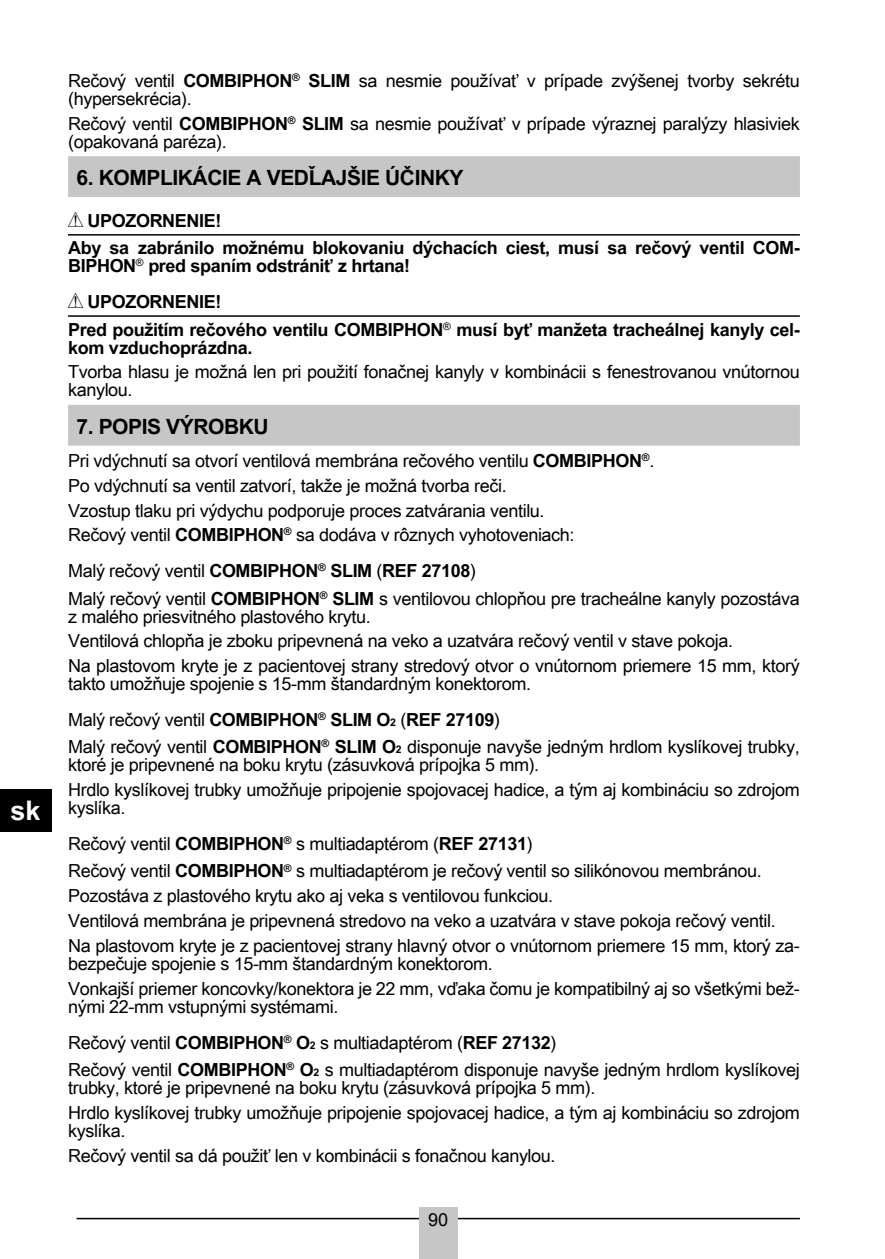
<style>
.page{position:relative;width:885px;height:1259px;background:#fff}
.page>*{position:absolute;margin:0;border:0;box-sizing:border-box;transform-origin:0 0}
.t1{font:700 27px "Arial Unicode MS";color:#fff}
.t2{font:700 21px "Arial Unicode MS";letter-spacing:-.02em;color:#000}
.t3{font:18px/24.9px "Arial Unicode MS";letter-spacing:-.02em;color:#000}
.t4{font:700 18px/27.3px "Arial Unicode MS";letter-spacing:-.02em;color:#000}
.s1{font-weight:700}
.s2{font-family:"Fahl Piktogramme";font-weight:400}
.s3{font-weight:700;font-size:10.5px}
</style>
<div class="page">
<hr style="left:77px;top:1217px;width:722px;height:2px;background:#000">
<div style="left:419px;top:1207px;width:38px;height:52px;background:#c6c6c6"></div>
<div style="left:0;top:789px;width:51px;height:42px;background:#000"></div>
<svg style="left:68px;top:156px;width:731px;height:290px"></svg>
<hr style="left:68px;top:234px;width:731px;height:2px;background:#000">
<hr style="left:68px;top:315px;width:731px;height:2px;background:#000">
<h1 class="t1" style="left:10px;top:790px;width:32px">sk</h1>
<p class="t3" style="left:68px;top:71px;width:733px;line-height:18px">Rečový ventil <span class="s1">COMBIPHON</span><sup>®</sup> <span class="s1">SLIM</span> sa nesmie používať v prípade zvýšenej tvorby sekrétu (hypersekrécia).</p>
<p class="t3" style="left:68px;top:114px;width:733px;line-height:18px">Rečový ventil <span class="s1">COMBIPHON</span><sup>®</sup> <span class="s1">SLIM</span> sa nesmie používať v prípade výraznej paralýzy hlasiviek (opakovaná paréza).</p>
<p class="t2" style="left:77px;top:162px;width:388px">6. KOMPLIKÁCIE A VEDĽAJŠIE ÚČINKY</p>
<p class="t4" style="left:68px;top:207px;width:733px"><span class="s2">N</span> UPOZORNENIE!<br>Aby sa zabránilo možnému blokovaniu dýchacích ciest, musí sa rečový ventil COM-</p>
<p class="t4" style="left:68px;top:249px;width:344px;line-height:35.7px">BIPHON<sup>®</sup> pred spaním odstrániť z hrtana!<br><span class="s2">N</span> UPOZORNENIE!</p>
<p class="t4" style="left:68px;top:321px;width:733px;line-height:18px">Pred použitím rečového ventilu COMBIPHON<sup>®</sup> musí byť manžeta tracheálnej kanyly cel&shy;kom vzduchoprázdna.</p>
<p class="t3" style="left:68px;top:362px;width:733px;line-height:18px">Tvorba hlasu je možná len pri použití fonačnej kanyly v kombinácii s fenestrovanou vnútornou kanylou.</p>
<p class="t2" style="left:77px;top:411px;width:194px">7. POPIS VÝROBKU</p>
<p class="t3" style="left:68px;top:448px;width:587px">Pri vdýchnutí sa otvorí ventilová membrána rečového ventilu <span class="s1">COMBIPHON</span><sup>®</sup>.<br>Po vdýchnutí sa ventil zatvorí, takže je možná tvorba reči.<br>Vzostup tlaku pri výdychu podporuje proces zatvárania ventilu.<br>Rečový ventil <span class="s1">COMBIPHON</span><sup>®</sup> sa dodáva v rôznych vyhotoveniach:</p>
<p class="t3" style="left:68px;top:557px;width:733px;line-height:27.3px">Malý rečový ventil <span class="s1">COMBIPHON</span><sup>®</sup> <span class="s1">SLIM</span> (<span class="s1">REF 27108</span>)<br>Malý rečový ventil <span class="s1">COMBIPHON</span><sup>®</sup> <span class="s1">SLIM</span> s ventilovou chlopňou pre tracheálne kanyly pozostáva</p>
<p class="t3" style="left:68px;top:603px;width:733px">z malého priesvitného plastového krytu.<br>Ventilová chlopňa je zboku pripevnená na veko a uzatvára rečový ventil v stave pokoja.<br>Na plastovom kryte je z pacientovej strany stredový otvor o vnútornom priemere 15 mm, ktorý</p>
<p class="t3" style="left:68px;top:665px;width:464px;line-height:36px">takto umožňuje spojenie s 15-mm štandardným konektorom.<br>Malý rečový ventil <span class="s1">COMBIPHON</span><sup>®</sup> <span class="s1">SLIM O</span><span class="s3">2</span> (<span class="s1">REF 27109</span>)</p>
<p class="t3" style="left:68px;top:737px;width:733px;line-height:18px">Malý rečový ventil <span class="s1">COMBIPHON</span><sup>®</sup> <span class="s1">SLIM O</span><span class="s3">2</span> disponuje navyše jedným hrdlom kyslíkovej trubky, ktoré je pripevnené na boku krytu (zásuvková prípojka 5 mm).</p>
<p class="t3" style="left:68px;top:780px;width:733px;line-height:18px">Hrdlo kyslíkovej trubky umožňuje pripojenie spojovacej hadice, a tým aj kombináciu so zdrojom kyslíka.</p>
<p class="t3" style="left:68px;top:829px;width:695px;line-height:27.3px">Rečový ventil <span class="s1">COMBIPHON</span><sup>®</sup> s multiadaptérom (<span class="s1">REF 27131</span>)<br>Rečový ventil <span class="s1">COMBIPHON</span><sup>®</sup> s multiadaptérom je rečový ventil so silikónovou membránou.</p>
<p class="t3" style="left:68px;top:883px;width:733px">Pozostáva z plastového krytu ako aj veka s ventilovou funkciou.<br>Ventilová membrána je pripevnená stredovo na veko a uzatvára v stave pokoja rečový ventil.<br>Na plastovom kryte je z pacientovej strany hlavný otvor o vnútornom priemere 15 mm, ktorý za-</p>
<p class="t3" style="left:68px;top:950px;width:733px">bezpečuje spojenie s 15-mm štandardným konektorom.<br>Vonkajší priemer koncovky/konektora je 22 mm, vďaka čomu je kompatibilný aj so všetkými bež-</p>
<p class="t3" style="left:68px;top:988px;width:490px;line-height:36px">nými 22-mm vstupnými systémami.<br>Rečový ventil <span class="s1">COMBIPHON</span><sup>®</sup> <span class="s1">O</span><span class="s3">2</span> s multiadaptérom (<span class="s1">REF 27132</span>)</p>
<p class="t3" style="left:68px;top:1060px;width:733px;line-height:18px">Rečový ventil <span class="s1">COMBIPHON</span><sup>®</sup> <span class="s1">O</span><span class="s3">2</span> s multiadaptérom disponuje navyše jedným hrdlom kyslíkovej trubky, ktoré je pripevnené na boku krytu (zásuvková prípojka 5 mm).</p>
<p class="t3" style="left:68px;top:1103px;width:733px;line-height:18px">Hrdlo kyslíkovej trubky umožňuje pripojenie spojovacej hadice, a tým aj kombináciu so zdrojom kyslíka.</p>
<p class="t3" style="left:68px;top:1142px;width:489px">Rečový ventil sa dá použiť len v kombinácii s fonačnou kanylou.</p>
<p class="t3" style="left:428px;top:1207px;width:22px">90</p>
</div>
